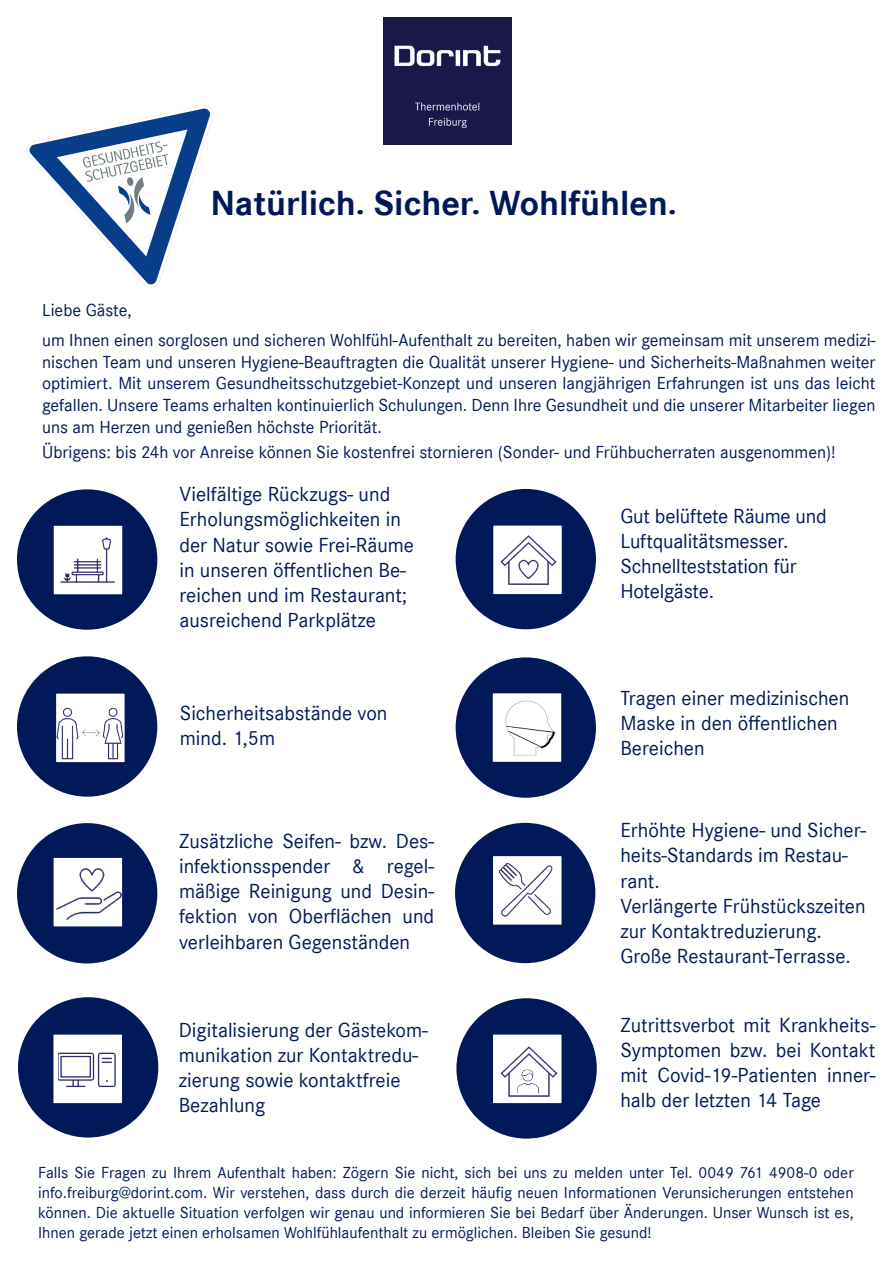
<style>
.page{position:relative;width:893px;height:1263px;background:#fff}
.page>*{position:absolute;margin:0;border:0;box-sizing:border-box;transform-origin:0 0}
.t1{font:700 36px "Corporate S";color:#011958}
.t2{font:21px/25.2px "Corporate S";color:#011958}
.t3{font:18px/21.6px "Corporate S";color:#011958}
.t4{font:16.5px/19.8px "Corporate S";color:#011958;text-align:justify}
</style>
<div class="page">
<div style="left:17px;top:489px;width:140px;height:141px;background:#011958;border-radius:50%"></div>
<div style="left:17px;top:656px;width:140px;height:141px;background:#011958;border-radius:50%"></div>
<div style="left:17px;top:823px;width:140px;height:140px;background:#011958;border-radius:50%"></div>
<div style="left:18px;top:997px;width:140px;height:140px;background:#011958;border-radius:50%"></div>
<div style="left:456px;top:998px;width:141px;height:140px;background:#011958;border-radius:50%"></div>
<div style="left:455px;top:823px;width:140px;height:140px;background:#011958;border-radius:50%"></div>
<div style="left:456px;top:657px;width:140px;height:141px;background:#011958;border-radius:50%"></div>
<div style="left:456px;top:489px;width:140px;height:140px;background:#011958;border-radius:50%"></div>
<div style="left:491px;top:1033px;width:72px;height:72px;background:#fff;border:2px solid #011958"></div>
<div style="left:491px;top:854px;width:72px;height:72px;background:#fff;border:2px solid #011958"></div>
<img style="left:384px;top:17px;width:127px;height:128px">
<svg style="left:26px;top:105px;width:188px;height:183px"></svg>
<svg style="left:53px;top:857px;width:70px;height:70px"></svg>
<img style="left:54px;top:859px;width:68px;height:67px">
<div style="left:491px;top:691px;width:72px;height:73px;background:#fff;border:2px solid #011958"></div>
<img style="left:505px;top:700px;width:50px;height:56px">
<div style="left:491px;top:524px;width:73px;height:72px;background:#fff;border:2px solid #011958"></div>
<img style="left:498px;top:864px;width:55px;height:53px">
<div style="left:52px;top:524px;width:72px;height:72px;background:#fff;border:2px solid #011958"></div>
<div style="left:54px;top:692px;width:73px;height:72px;background:#fff;border:2px solid #011958"></div>
<img style="left:54px;top:707px;width:25px;height:52px">
<img style="left:102px;top:707px;width:25px;height:52px">
<img style="left:82px;top:729px;width:9px;height:7px">
<svg style="left:91px;top:729px;width:9px;height:8px"></svg>
<div style="left:52px;top:1033px;width:72px;height:72px;background:#fff;border:2px solid #011958"></div>
<img style="left:59px;top:1052px;width:57px;height:36px">
<img style="left:500px;top:1046px;width:58px;height:51px">
<img style="left:60px;top:537px;width:55px;height:46px">
<div style="left:513px;top:1071px;width:28px;height:21px;background:#fff"></div>
<img style="left:515px;top:1068px;width:28px;height:27px">
<img style="left:500px;top:535px;width:57px;height:50px">
<h1 class="t1" style="left:210px;top:183px;width:468px">Natürlich. Sicher. Wohlfühlen.</h1>
<p class="t3" style="left:42px;top:295px;width:835px;line-height:30.2px">Liebe Gäste,<br>um Ihnen einen sorglosen und sicheren Wohlfühl-Aufenthalt zu bereiten, haben wir gemeinsam mit unserem medizi-</p>
<p class="t3" style="left:42px;top:351px;width:835px;text-align:justify">nischen Team und unseren Hygiene-Beauftragten die Qualität unserer Hygiene- und Sicherheits-Maßnahmen weiter optimiert. Mit unserem Gesundheitsschutzgebiet-Konzept und unseren langjährigen Erfahrungen ist uns das leicht gefallen. Unsere Teams erhalten kontinuierlich Schulungen. Denn Ihre Gesundheit und die unserer Mitarbeiter liegen uns am Herzen und genießen höchste Priorität.</p>
<p class="t3" style="left:42px;top:442px;width:795px">Übrigens: bis 24h vor Anreise können Sie kostenfrei stornieren (Sonder- und Frühbucherraten ausgenommen)!</p>
<p class="t2" style="left:179px;top:482px;width:236px">Vielfältige Rückzugs- und<br>Erholungsmöglichkeiten in der Natur sowie Frei-Räume in unseren öffentlichen Be&shy;reichen und im Restaurant; ausreichend Parkplätze</p>
<p class="t2" style="left:620px;top:503px;width:208px">Gut belüftete Räume und<br>Luftqualitätsmesser.<br>Schnellteststation für<br>Hotelgäste.</p>
<p class="t2" style="left:180px;top:700px;width:209px">Sicherheitsabstände von mind. 1,5m</p>
<p class="t2" style="left:179px;top:828px;width:257px;text-align:justify">Zusätzliche Seifen- bzw. Des&shy;infektionsspender &amp; regel&shy;mäßige Reinigung und Desin&shy;fektion von Oberflächen und verleihbaren Gegenständen</p>
<p class="t2" style="left:179px;top:1017px;width:251px">Digitalisierung der Gästekom&shy;munikation zur Kontaktredu&shy;zierung sowie kontaktfreie<br>Bezahlung</p>
<p class="t2" style="left:620px;top:686px;width:230px">Tragen einer medizinischen<br>Maske in den öffentlichen<br>Bereichen</p>
<p class="t2" style="left:620px;top:818px;width:247px">Erhöhte Hygiene- und Sicher&shy;heits-Standards im Restau&shy;rant.<br>Verlängerte Frühstückszeiten zur Kontaktreduzierung.<br>Große Restaurant-Terrasse.</p>
<p class="t2" style="left:620px;top:1012px;width:257px;text-align:justify">Zutrittsverbot mit Krankheits-Symptomen bzw. bei Kontakt mit Covid-19-Patienten inner&shy;halb der letzten 14 Tage</p>
<p class="t4" style="left:38px;top:1163px;width:817px">Falls Sie Fragen zu Ihrem Aufenthalt haben: Zögern Sie nicht, sich bei uns zu melden unter Tel. 0049 761 4908-0 oder info.freiburg@dorint.com. Wir verstehen, dass durch die derzeit häufig neuen Informationen Verunsicherungen entstehen können. Die aktuelle Situation verfolgen wir genau und informieren Sie bei Bedarf über Änderungen. Unser Wunsch ist es, Ihnen gerade jetzt einen erholsamen Wohlfühlaufenthalt zu ermöglichen. Bleiben Sie gesund!</p>
</div>
